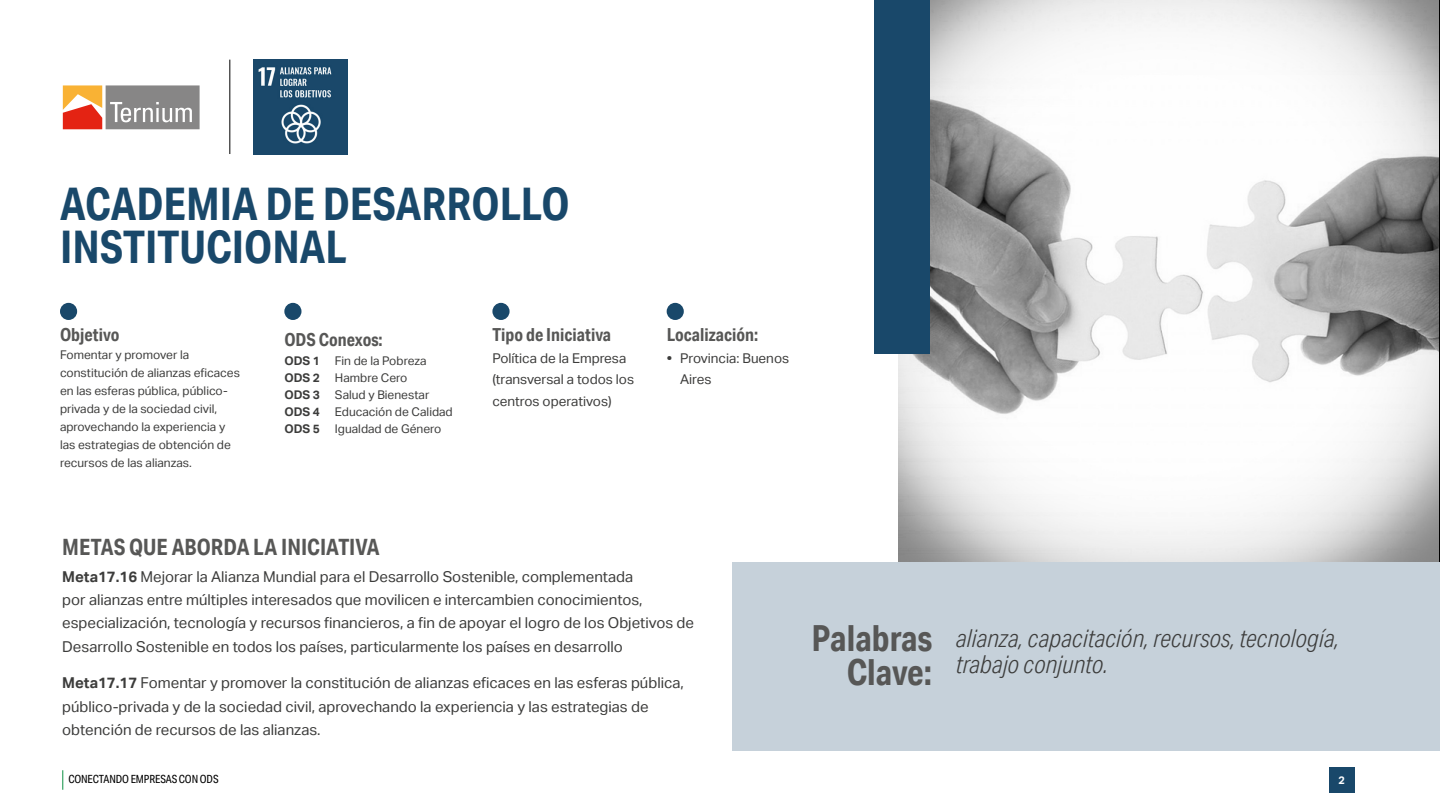
<style>
.page{position:relative;width:1440px;height:810px;background:#fff}
.page>*{position:absolute;margin:0;border:0;box-sizing:border-box;transform-origin:0 0}
.t1{font:700 45px/42.8px "Aktiv Grotesk Cd";color:#19486a}
.t2{font:700 36px/33.8px "Aktiv Grotesk Cd";color:#575756;text-align:right}
.t3{font:italic 300 24.75px/26.2px "Aktiv Grotesk Cd";color:#3c3c3b}
.t4{font:700 22.5px "Aktiv Grotesk Cd";color:#575756}
.t5{font:700 18px "Aktiv Grotesk Cd";color:#575756}
.t6{font:15px/23.2px "Aktiv Grotesk";color:#3c3c3b}
.t7{font:13.5px/21.8px "Aktiv Grotesk";color:#3c3c3b}
.t8{font:12px/18px "Aktiv Grotesk";color:#3c3c3b}
.t9{font:11.25px "Aktiv Grotesk Cd";letter-spacing:-.01em;color:#000}
.t10{font:700 10.88px "Aktiv Grotesk";color:#fff}
.s1{font-weight:700}
</style>
<div class="page">
<svg style="left:62px;top:770px;width:1px;height:20px"></svg>
<div style="left:1329px;top:767px;width:25px;height:26px;background:#19486a"></div>
<div style="left:732px;top:562px;width:708px;height:189px;background:#c6d1da"></div>
<img style="left:898px;top:0;width:541px;height:562px">
<div style="left:874px;top:0;width:56px;height:354px;background:#19486a"></div>
<div style="left:60px;top:303px;width:17px;height:17px;background:#19486a;border-radius:50%"></div>
<div style="left:667px;top:303px;width:17px;height:17px;background:#19486a;border-radius:50%"></div>
<img style="left:253px;top:60px;width:95px;height:94px">
<hr style="left:230px;top:60px;width:1px;height:94px;background:#000">
<svg style="left:62px;top:85px;width:138px;height:45px"></svg>
<svg style="left:63px;top:85px;width:137px;height:44px;background:#b39283"></svg>
<div style="left:492px;top:303px;width:18px;height:17px;background:#19486a;border-radius:50%"></div>
<div style="left:284px;top:303px;width:18px;height:17px;background:#19486a;border-radius:50%"></div>
<h1 class="t1" style="left:60px;top:182px;width:511px">ACADEMIA DE DESARROLLO<br>INSTITUCIONAL</h1>
<p class="t5" style="left:60px;top:323px;width:61px">Objetivo</p>
<p class="t8" style="left:60px;top:346px;width:182px">Fomentar y promover la constitución de alianzas eficaces en las esferas pública, público&shy;privada y de la sociedad civil, aprovechando la experiencia y las estrategias de obtención de recursos de las alianzas.</p>
<p class="t5" style="left:284px;top:329px;width:100px">ODS Conexos:</p>
<p class="t8" style="left:284px;top:352px;width:170px;line-height:17.2px"><span class="s1">ODS 1</span> Fin de la Pobreza<br><span class="s1">ODS 2</span> Hambre Cero<br><span class="s1">ODS 3</span> Salud y Bienestar<br><span class="s1">ODS 4</span> Educación de Calidad<br><span class="s1">ODS 5</span> Igualdad de Género</p>
<p class="t5" style="left:492px;top:323px;width:120px">Tipo de Iniciativa</p>
<p class="t7" style="left:492px;top:347px;width:143px">Política de la Empresa (transversal a todos los centros operativos)</p>
<p class="t5" style="left:667px;top:323px;width:93px">Localización:</p>
<p class="t7" style="left:680px;top:347px;width:110px;text-indent:-14px"><span class="s1">•</span> Provincia: Buenos<br>Aires</p>
<h3 class="t4" style="left:62px;top:533px;width:319px">METAS QUE ABORDA LA INICIATIVA</h3>
<p class="t6" style="left:62px;top:565px;width:633px"><span class="s1">Meta17.16</span> Mejorar la Alianza Mundial para el Desarrollo Sostenible, complementada<br>por alianzas entre múltiples interesados que movilicen e intercambien conocimientos, especialización, tecnología y recursos financieros, a fin de apoyar el logro de los Objetivos de Desarrollo Sostenible en todos los países, particularmente los países en desarrollo</p>
<p class="t6" style="left:62px;top:672px;width:623px"><span class="s1">Meta17.17</span> Fomentar y promover la constitución de alianzas eficaces en las esferas pública, público-privada y de la sociedad civil, aprovechando la experiencia y las estrategias de obtención de recursos de las alianzas.</p>
<h2 class="t2" style="left:811px;top:621px;width:122px">Palabras<br>Clave:</h2>
<h3 class="t3" style="left:956px;top:625px;width:385px">alianza, capacitación, recursos, tecnología, trabajo conjunto.</h3>
<p class="t9" style="left:68px;top:773px;width:152px">CONECTANDO EMPRESAS CON ODS</p>
<p class="t10" style="left:1338px;top:774px;width:8px">2</p>
</div>
